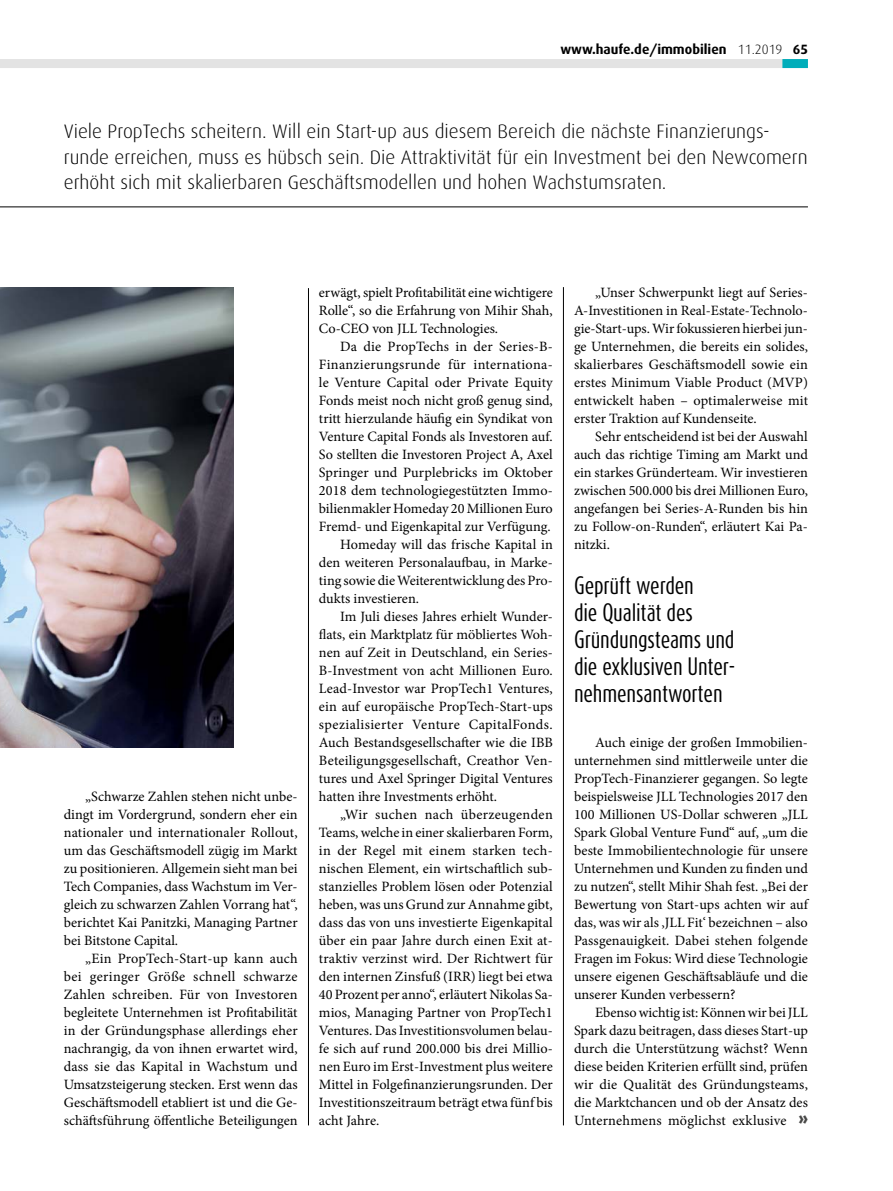
<style>
.page{position:relative;width:893px;height:1191px;background:#fff}
.page>*{position:absolute;margin:0;border:0;box-sizing:border-box;transform-origin:0 0}
.t1{font:21px/27px "Dax Compact";letter-spacing:-.01em;color:#000}
.t2{font:300 19.5px/25.5px "Dax";color:#000}
.t3{font:14.25px/18px "Minion Pro";color:#000;text-align:justify}
.t4{font:14.25px "Minion Pro";letter-spacing:.025em;color:#000}
.t5{font:14.25px "Minion Pro";letter-spacing:.03em;color:#000}
.t6{font:14.25px "Minion Pro";letter-spacing:.02em;color:#000}
.t7{font:700 13.5px "Dax";color:#000}
.s1{font-weight:300}
.s2{font-family:"Dax";font-weight:900;font-size:16.5px;color:#484847}
</style>
<div class="page">
<div style="left:0;top:59px;width:808px;height:9px;background:#e3e3e3"></div>
<div style="left:782px;top:59px;width:26px;height:9px;background:#00adba"></div>
<hr style="left:0;top:207px;width:808px;height:1px;background:#000">
<hr style="left:308px;top:288px;width:1px;height:837px;background:#000">
<hr style="left:563px;top:287px;width:1px;height:838px;background:#000">
<img style="left:0;top:287px;width:234px;height:460px">
<p class="t7" style="left:560px;top:41px;width:249px">www.haufe.de/immobilien <span class="s1">11.2019</span> 65</p>
<p class="t2" style="left:64px;top:119px;width:745px">Viele PropTechs scheitern. Will ein Start-up aus diesem Bereich die nächste Finanzierungs&shy;runde erreichen, muss es hübsch sein. Die Attraktivität für ein Investment bei den Newcomern erhöht sich mit skalierbaren Geschäftsmodellen und hohen Wachstumsraten.</p>
<p class="t3" style="left:64px;top:787px;width:235px;text-indent:21px">„Schwarze Zahlen stehen nicht unbe&shy;dingt im Vordergrund, sondern eher ein nationaler und internationaler Rollout, um das Geschäftsmodell zügig im Markt zu positionieren. Allgemein sieht man bei Tech Companies, dass Wachstum im Ver&shy;gleich zu schwarzen Zahlen Vorrang hat“, berichtet Kai Panitzki, Managing Partner bei Bitstone Capital.</p>
<p class="t3" style="left:64px;top:949px;width:235px;text-indent:21px">„Ein PropTech-Start-up kann auch bei geringer Größe schnell schwarze Zahlen schreiben. Für von Investoren begleitete Unternehmen ist Profitabilität in der Gründungsphase allerdings eher nachrangig, da von ihnen erwartet wird, dass sie das Kapital in Wachstum und Umsatzsteigerung stecken. Erst wenn das Geschäftsmodell etabliert ist und die Ge&shy;schäftsführung öffentliche Beteiligungen</p>
<p class="t3" style="left:319px;top:284px;width:235px">erwägt, spielt Profitabilität eine wichtigere Rolle“, so die Erfahrung von Mihir Shah, Co-CEO von JLL Technologies.</p>
<p class="t3" style="left:340px;top:338px;width:214px">Da die PropTechs in der Series-B-</p>
<p class="t4" style="left:319px;top:355px;width:235px">Finanzierungsrunde für internationa-</p>
<p class="t3" style="left:319px;top:374px;width:235px">le Venture Capital oder Private Equity</p>
<p class="t3" style="left:319px;top:392px;width:235px">Fonds meist noch nicht groß genug sind,</p>
<p class="t3" style="left:319px;top:410px;width:235px">tritt hierzulande häufig ein Syndikat von</p>
<p class="t3" style="left:319px;top:427px;width:235px">Venture Capital Fonds als Investoren auf.</p>
<p class="t3" style="left:319px;top:445px;width:235px">So stellten die Investoren Project A, Axel</p>
<p class="t3" style="left:319px;top:463px;width:235px">Springer und Purplebricks im Oktober</p>
<p class="t3" style="left:319px;top:481px;width:235px">2018 dem technologiegestützten Immo-</p>
<p class="t3" style="left:319px;top:499px;width:235px">bilienmakler Homeday 20 Millionen Euro</p>
<p class="t3" style="left:319px;top:517px;width:233px">Fremd- und Eigenkapital zur Verfügung.</p>
<p class="t3" style="left:340px;top:535px;width:214px">Homeday will das frische Kapital in</p>
<p class="t3" style="left:319px;top:553px;width:235px">den weiteren Personalaufbau, in Marke-</p>
<p class="t3" style="left:319px;top:571px;width:235px">ting sowie die Weiterentwicklung des Pro-</p>
<p class="t3" style="left:319px;top:589px;width:102px">dukts investieren.</p>
<p class="t3" style="left:340px;top:607px;width:214px">Im Juli dieses Jahres erhielt Wunder-</p>
<p class="t3" style="left:319px;top:625px;width:235px">flats, ein Marktplatz für möbliertes Woh-</p>
<p class="t3" style="left:319px;top:643px;width:235px">nen auf Zeit in Deutschland, ein Series-</p>
<p class="t3" style="left:319px;top:661px;width:235px">B-Investment von acht Millionen Euro.</p>
<p class="t3" style="left:319px;top:679px;width:235px">Lead-Investor war PropTech1 Ventures,</p>
<p class="t3" style="left:319px;top:697px;width:235px">ein auf europäische PropTech-Start-ups</p>
<p class="t5" style="left:319px;top:715px;width:235px">spezialisierter Venture CapitalFonds.</p>
<p class="t3" style="left:319px;top:733px;width:235px">Auch Bestandsgesellschafter wie die IBB</p>
<p class="t3" style="left:319px;top:751px;width:235px">Beteiligungsgesellschaft, Creathor Ven-</p>
<p class="t3" style="left:319px;top:769px;width:235px">tures und Axel Springer Digital Ventures</p>
<p class="t3" style="left:319px;top:787px;width:180px">hatten ihre Investments erhöht.</p>
<p class="t4" style="left:340px;top:805px;width:214px">„Wir suchen nach überzeugenden</p>
<p class="t3" style="left:319px;top:823px;width:235px">Teams, welche in einer skalierbaren Form,</p>
<p class="t6" style="left:319px;top:841px;width:235px">in der Regel mit einem starken tech-</p>
<p class="t3" style="left:319px;top:859px;width:235px">nischen Element, ein wirtschaftlich sub-</p>
<p class="t3" style="left:319px;top:877px;width:235px">stanzielles Problem lösen oder Potenzial</p>
<p class="t3" style="left:319px;top:895px;width:235px">heben, was uns Grund zur Annahme gibt,</p>
<p class="t3" style="left:319px;top:913px;width:235px">dass das von uns investierte Eigenkapital</p>
<p class="t3" style="left:319px;top:931px;width:235px">über ein paar Jahre durch einen Exit at-</p>
<p class="t3" style="left:319px;top:949px;width:235px">traktiv verzinst wird. Der Richtwert für</p>
<p class="t3" style="left:319px;top:967px;width:235px">den internen Zinsfuß (IRR) liegt bei etwa</p>
<p class="t3" style="left:319px;top:985px;width:235px">40 Prozent per anno“, erläutert Nikolas Sa-</p>
<p class="t3" style="left:319px;top:1003px;width:235px">mios, Managing Partner von PropTech1</p>
<p class="t3" style="left:319px;top:1021px;width:235px">Ventures. Das Investitionsvolumen belau-</p>
<p class="t3" style="left:319px;top:1039px;width:235px">fe sich auf rund 200.000 bis drei Millio-</p>
<p class="t3" style="left:319px;top:1057px;width:235px">nen Euro im Erst-Investment plus weitere</p>
<p class="t3" style="left:319px;top:1075px;width:235px">Mittel in Folgefinanzierungsrunden. Der</p>
<p class="t3" style="left:319px;top:1093px;width:235px">Investitionszeitraum beträgt etwa fünf bis</p>
<p class="t3" style="left:319px;top:1111px;width:62px">acht Jahre.</p>
<p class="t3" style="left:574px;top:284px;width:235px;text-indent:21px">„Unser Schwerpunkt liegt auf Series-A-Investitionen in Real-Estate-Technolo&shy;gie-Start-ups. Wir fokussieren hierbei jun&shy;ge Unternehmen, die bereits ein solides, skalierbares Geschäftsmodell sowie ein erstes Minimum Viable Product (MVP) entwickelt haben – optimalerweise mit erster Traktion auf Kundenseite.</p>
<p class="t3" style="left:574px;top:427px;width:235px;text-indent:21px">Sehr entscheidend ist bei der Auswahl auch das richtige Timing am Markt und ein starkes Gründerteam. Wir investieren zwischen 500.000 bis drei Millionen Euro, angefangen bei Series-A-Runden bis hin zu Follow-on-Runden“, erläutert Kai Pa&shy;nitzki.</p>
<h1 class="t1" style="left:574px;top:572px;width:163px">Geprüft werden<br>die Qualität des<br>Gründungsteams und die exklusiven Unter&shy;nehmensantworten</h1>
<p class="t3" style="left:574px;top:734px;width:235px;text-indent:21px">Auch einige der großen Immobilien&shy;unternehmen sind mittlerweile unter die PropTech-Finanzierer gegangen. So legte beispielsweise JLL Technologies 2017 den 100 Millionen US-Dollar schweren „JLL Spark Global Venture Fund“ auf, „um die beste Immobilientechnologie für unsere Unternehmen und Kunden zu finden und zu nutzen“, stellt Mihir Shah fest. „Bei der Bewertung von Start-ups achten wir auf das, was wir als ‚JLL Fit‘ bezeichnen – also Passgenauigkeit. Dabei stehen folgende Fragen im Fokus: Wird diese Technologie unsere eigenen Geschäftsabläufe und die unserer Kunden verbessern?</p>
<p class="t3" style="left:574px;top:1003px;width:235px;text-indent:21px">Ebenso wichtig ist: Können wir bei JLL Spark dazu beitragen, dass dieses Start-up durch die Unterstützung wächst? Wenn diese beiden Kriterien erfüllt sind, prüfen wir die Qualität des Gründungsteams, die Marktchancen und ob der Ansatz des Unternehmens möglichst exklusive <span class="s2">»</span></p>
</div>
